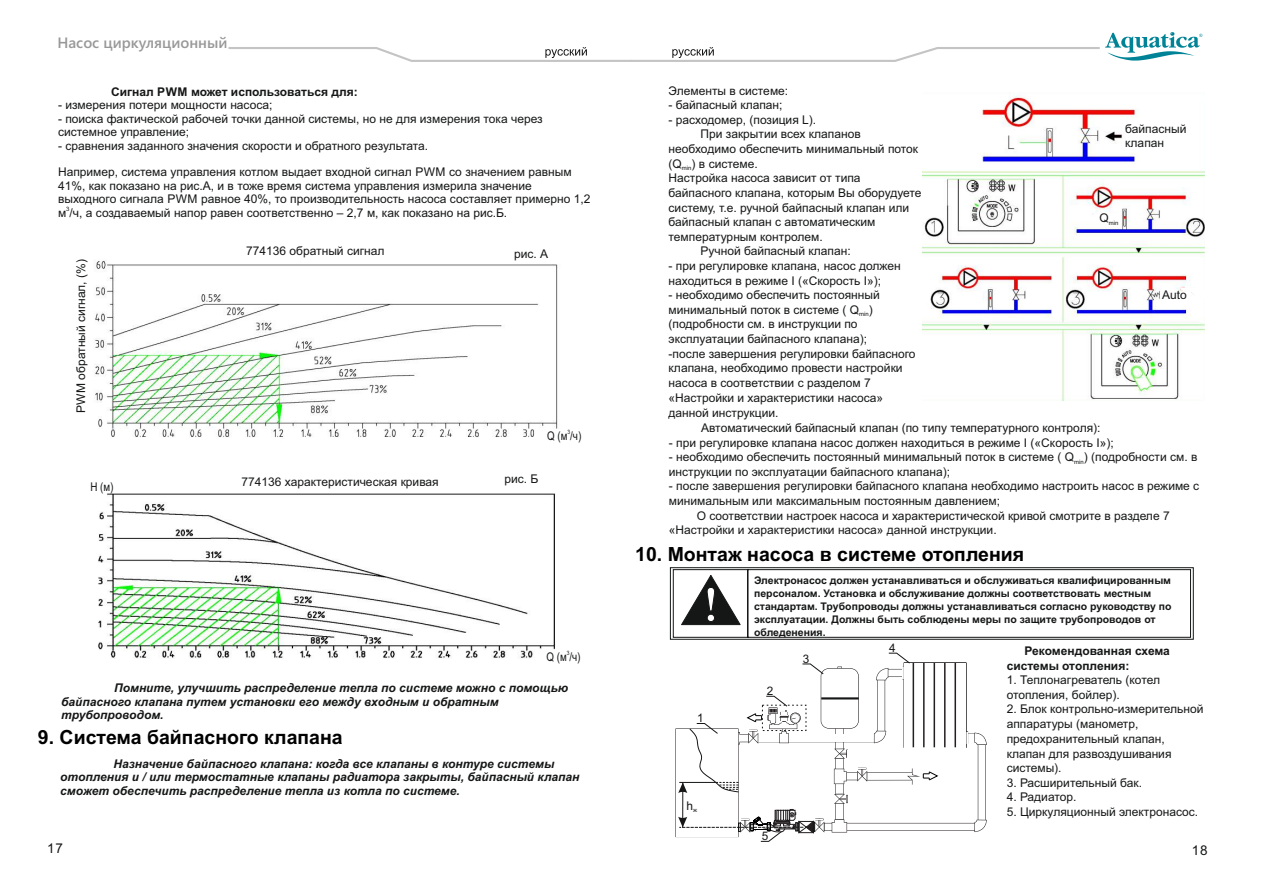
<style>
.page{position:relative;width:1263px;height:893px;background:#fff}
.page>*{position:absolute;margin:0;border:0;box-sizing:border-box;transform-origin:0 0}
.t1{font:700 19.5px "Arial";color:#000}
.t2{font:600 15px "Segoe UI";color:#989899}
.t3{font:13.5px "Arial";color:#151616}
.t4{font:12px/14.7px "Arial";color:#151616}
.t5{font:italic 700 12px/13.4px "Arial";color:#151616}
.t6{font:700 12px/14.7px "Arial";color:#151616}
.t7{font:12px "Arial";color:#151616;scale:.82 1}
.t8{font:11.7px "Arial";color:#151616}
.t9{font:700 10.5px/12.9px "Arial";color:#151616}
.t10{font:6px "Arial";color:#151616}
.t11{font:6px "Arial";color:#151616;scale:.82 1}
</style>
<div class="page">
<img style="left:923px;top:92px;width:282px;height:308px">
<svg style="left:670px;top:567px;width:524px;height:73px"></svg>
<svg style="left:228px;top:32px;width:974px;height:30px"></svg>
<svg style="left:675px;top:652px;width:312px;height:190px"></svg>
<hr style="left:679px;top:782px;width:37px;height:1px;background:#151616">
<img style="left:95px;top:260px;width:463px;height:177px">
<img style="left:98px;top:493px;width:457px;height:166px">
<p class="t2" style="left:57px;top:37px;width:172px">Насос циркуляционный</p>
<p class="t6" style="left:111px;top:85px;width:248px">Сигнал PWM может использоваться для:</p>
<p class="t4" style="left:58px;top:99px;width:216px">- измерения потери мощности насоса;</p>
<p class="t4" style="left:58px;top:113px;width:486px;line-height:13.4px">- поиска фактической рабочей точки данной системы, но не для измерения тока через системное управление;</p>
<p class="t4" style="left:58px;top:139px;width:372px">- сравнения заданного значения скорости и обратного результата.</p>
<p class="t4" style="left:58px;top:167px;width:534px;line-height:13.4px">Например, система управления котлом выдает входной сигнал PWM со значением равным<br>41%, как показано на рис.А, и в тоже время система управления измерила значение выходного сигнала PWM равное 40%, то производительность насоса составляет примерно 1,2</p>
<p class="t10" style="left:66px;top:206px;width:5px">3</p>
<p class="t4" style="left:58px;top:206px;width:451px">м /ч, а создаваемый напор равен соответственно – 2,7 м, как показано на рис.Б.</p>
<p class="t4" style="left:75px;top:413px;width:155px;rotate:-90deg">PWM обратный сигнал, (%)</p>
<p class="t7" style="left:90px;top:482px;width:30px">Н (м)</p>
<p class="t4" style="left:246px;top:245px;width:140px">774136 обратный сигнал</p>
<p class="t4" style="left:514px;top:248px;width:36px">рис. А</p>
<p class="t4" style="left:241px;top:476px;width:199px">774136 характеристическая кривая</p>
<p class="t11" style="left:567px;top:429px;width:5px">3</p>
<p class="t7" style="left:547px;top:431px;width:43px">Q (м /ч)</p>
<p class="t4" style="left:504px;top:473px;width:35px">рис. Б</p>
<p class="t11" style="left:567px;top:651px;width:5px">3</p>
<p class="t7" style="left:546px;top:652px;width:43px">Q (м /ч)</p>
<p class="t5" style="left:61px;top:682px;width:509px;text-indent:53px">Помните, улучшить распределение тепла по системе можно с помощью байпасного клапана путем установки его между входным и обратным трубопроводом.</p>
<h1 class="t1" style="left:38px;top:730px;width:306px">9. Система байпасного клапана</h1>
<p class="t5" style="left:60px;top:758px;width:521px;text-indent:53px">Назначение байпасного клапана: когда все клапаны в контуре системы отопления и / или термостатные клапаны радиатора закрыты, байпасный клапан сможет обеспечить распределение тепла из котла по системе.</p>
<p class="t4" style="left:669px;top:84px;width:121px">Элементы в системе:</p>
<p class="t4" style="left:669px;top:99px;width:115px">- байпасный клапан;</p>
<p class="t4" style="left:669px;top:113px;width:149px">- расходомер, (позиция L).</p>
<p class="t4" style="left:700px;top:128px;width:162px">При закрытии всех клапанов</p>
<p class="t4" style="left:669px;top:142px;width:251px">необходимо обеспечить минимальный поток</p>
<p class="t4" style="left:669px;top:157px;width:91px">(Q<sub>min</sub>) в системе.</p>
<p class="t4" style="left:669px;top:172px;width:193px">Настройка насоса зависит от типа</p>
<p class="t4" style="left:669px;top:186px;width:254px">байпасного клапана, которым Вы оборудуете</p>
<p class="t4" style="left:669px;top:201px;width:242px">систему, т.е. ручной байпасный клапан или</p>
<p class="t4" style="left:669px;top:216px;width:208px">байпасный клапан с автоматическим</p>
<p class="t4" style="left:669px;top:231px;width:156px">температурным контролем.</p>
<p class="t4" style="left:700px;top:245px;width:152px">Ручной байпасный клапан:</p>
<p class="t4" style="left:669px;top:259px;width:234px">- при регулировке клапана, насос должен находиться в режиме I («Скорость I»);</p>
<p class="t4" style="left:669px;top:289px;width:248px">- необходимо обеспечить постоянный минимальный поток в системе ( Q<sub>min</sub>) (подробности см. в инструкции по эксплуатации байпасного клапана);<br>-после завершения регулировки байпасного клапана, необходимо провести настройки насоса в соответствии с разделом 7 «Настройки и характеристики насоса» данной инструкции.</p>
<p class="t4" style="left:701px;top:422px;width:401px">Автоматический байпасный клапан (по типу температурного контроля):</p>
<p class="t4" style="left:669px;top:436px;width:446px">- при регулировке клапана насос должен находиться в режиме I («Скорость I»);</p>
<p class="t4" style="left:669px;top:451px;width:530px">- необходимо обеспечить постоянный минимальный поток в системе ( Q<sub>min</sub>) (подробности см. в инструкции по эксплуатации байпасного клапана);</p>
<p class="t4" style="left:669px;top:480px;width:532px">- после завершения регулировки байпасного клапана необходимо настроить насос в режиме с</p>
<p class="t4" style="left:669px;top:495px;width:333px">минимальным или максимальным постоянным давлением;</p>
<p class="t4" style="left:697px;top:509px;width:474px">О соответствии настроек насоса и характеристической кривой смотрите в разделе 7</p>
<p class="t4" style="left:669px;top:524px;width:329px">«Настройки и характеристики насоса» данной инструкции.</p>
<p class="t4" style="left:1125px;top:124px;width:63px;line-height:13.4px">байпасный клапан</p>
<p class="t10" style="left:1099px;top:220px;width:20px"><sup>Q</sup>min</p>
<p class="t4" style="left:1162px;top:288px;width:26px">Auto</p>
<h1 class="t1" style="left:635px;top:547px;width:391px">10. Монтаж насоса в системе отопления</h1>
<p class="t8" style="left:697px;top:714px;width:8px">1</p>
<p class="t4" style="left:686px;top:799px;width:12px">h<sub>ж</sub></p>
<p class="t9" style="left:754px;top:575px;width:419px">Электронасос должен устанавливаться и обслуживаться квалифицированным персоналом. Установка и обслуживание должны соответствовать местным стандартам. Трубопроводы должны устанавливаться согласно руководству по эксплуатации. Должны быть соблюдены меры по защите трубопроводов от обледенения.</p>
<p class="t8" style="left:767px;top:687px;width:8px">2</p>
<p class="t8" style="left:803px;top:654px;width:8px">3</p>
<p class="t8" style="left:762px;top:832px;width:8px">5</p>
<p class="t8" style="left:889px;top:644px;width:8px">4</p>
<p class="t6" style="left:1007px;top:644px;width:165px;text-indent:18px">Рекомендованная схема системы отопления:</p>
<p class="t4" style="left:1007px;top:674px;width:155px">1. Теплонагреватель (котел отопления, бойлер).</p>
<p class="t4" style="left:1007px;top:703px;width:198px">2. Блок контрольно-измерительной аппаратуры (манометр, предохранительный клапан, клапан для развоздушивания системы).</p>
<p class="t4" style="left:1007px;top:776px;width:137px">3. Расширительный бак.</p>
<p class="t4" style="left:1007px;top:791px;width:71px">4. Радиатор.</p>
<p class="t4" style="left:1007px;top:805px;width:193px">5. Циркуляционный электронасос.</p>
<p class="t3" style="left:47px;top:843px;width:17px">17</p>
<p class="t3" style="left:1192px;top:845px;width:17px">18</p>
</div>
